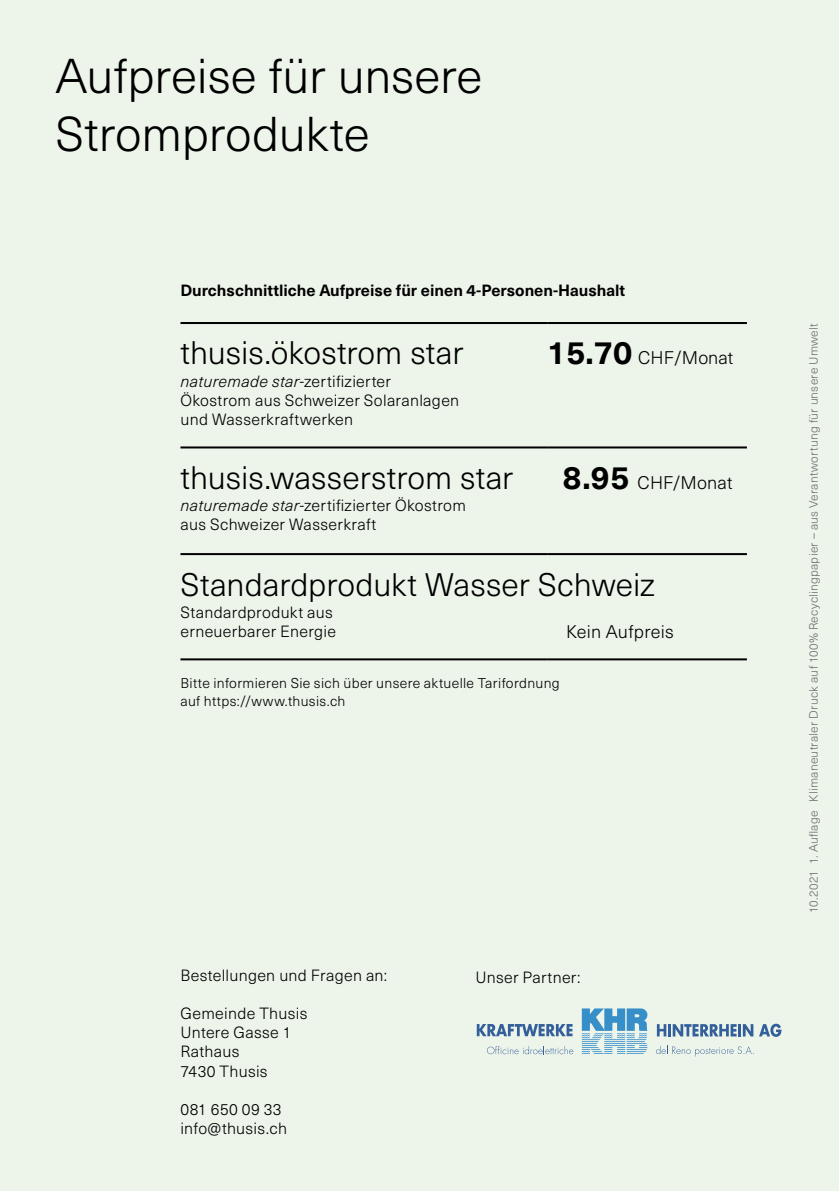
<style>
.page{position:relative;width:840px;height:1191px;background:#fff}
.page>*{position:absolute;margin:0;border:0;box-sizing:border-box;transform-origin:0 0}
.t1{font:300 48px/57.6px "Neue Haas Unica Pro";letter-spacing:-.005em;color:#000}
.t2{font:300 32px "Neue Haas Unica Pro";color:#000}
.t3{font:300 18px "Neue Haas Unica Pro";letter-spacing:.01em;color:#000}
.t4{font:300 16px/19.2px "Neue Haas Unica Pro";letter-spacing:.02em;color:#000}
.t5{font:700 16px "Neue Haas Unica Pro";color:#000}
.t6{font:300 14px/18px "Neue Haas Unica Pro";letter-spacing:.025em;color:#000}
.t7{font:300 12px "Neue Haas Unica Pro";letter-spacing:.02em;color:#6f6f6f}
.s1{font-style:italic}
.s2{font-weight:700;font-size:32px}
</style>
<div class="page">
<div style="left:0;top:0;width:838px;height:1191px;background:#edf4ea"></div>
<hr style="left:180px;top:322px;width:367px;height:2px;background:#000">
<hr style="left:547px;top:322px;width:199px;height:2px;background:#000">
<hr style="left:180px;top:658px;width:367px;height:2px;background:#000">
<hr style="left:547px;top:658px;width:199px;height:2px;background:#000">
<hr style="left:180px;top:446px;width:367px;height:2px;background:#000">
<hr style="left:547px;top:446px;width:199px;height:2px;background:#000">
<hr style="left:180px;top:553px;width:367px;height:2px;background:#000">
<hr style="left:547px;top:553px;width:199px;height:2px;background:#000">
<svg style="left:581px;top:1008px;width:66px;height:46px"></svg>
<svg style="left:476px;top:1024px;width:96px;height:12px"></svg>
<svg style="left:656px;top:1023px;width:125px;height:13px"></svg>
<svg style="left:487px;top:1046px;width:86px;height:8px"></svg>
<svg style="left:656px;top:1046px;width:96px;height:10px"></svg>
<h1 class="t1" style="left:55px;top:48px;width:428px">Aufpreise für unsere<br>Stromprodukte</h1>
<p class="t5" style="left:180px;top:280px;width:446px">Durchschnittliche Aufpreise für einen 4-Personen-Haushalt</p>
<h2 class="t2" style="left:180px;top:334px;width:284px">thusis.ökostrom star</h2>
<p class="t4" style="left:180px;top:371px;width:280px"><span class="s1">naturemade star-</span>zertifizierter<br>Ökostrom aus Schweizer Solaranlagen und Wasserkraftwerken</p>
<h2 class="t2" style="left:180px;top:458px;width:334px">thusis.wasserstrom star</h2>
<p class="t4" style="left:180px;top:496px;width:287px"><span class="s1">naturemade star-</span>zertifizierter Ökostrom aus Schweizer Wasserkraft</p>
<p class="t3" style="left:547px;top:347px;width:187px"><span class="s2">15.70</span> CHF/Monat</p>
<p class="t3" style="left:562px;top:472px;width:172px"><span class="s2">8.95</span> CHF/Monat</p>
<h2 class="t2" style="left:180px;top:565px;width:476px">Standardprodukt Wasser Schweiz</h2>
<p class="t4" style="left:180px;top:602px;width:157px">Standardprodukt aus erneuerbarer Energie</p>
<p class="t6" style="left:180px;top:674px;width:380px">Bitte informieren Sie sich über unsere aktuelle Tarifordnung auf https://www.thusis.ch</p>
<p class="t3" style="left:566px;top:620px;width:109px">Kein Aufpreis</p>
<p class="t4" style="left:180px;top:965px;width:208px">Bestellungen und Fragen an:</p>
<p class="t4" style="left:180px;top:1004px;width:128px">Gemeinde Thusis<br>Untere Gasse 1<br>Rathaus<br>7430 Thusis</p>
<p class="t4" style="left:180px;top:1100px;width:108px">081 650 09 33 info@thusis.ch</p>
<p class="t4" style="left:475px;top:967px;width:106px">Unser Partner:</p>
<p class="t7" style="left:806px;top:913px;width:591px;rotate:-90deg">10.2021 1. Auflage Klimaneutraler Druck auf 100% Recyclingpapier – aus Verantwortung für unsere Umwelt</p>
</div>
